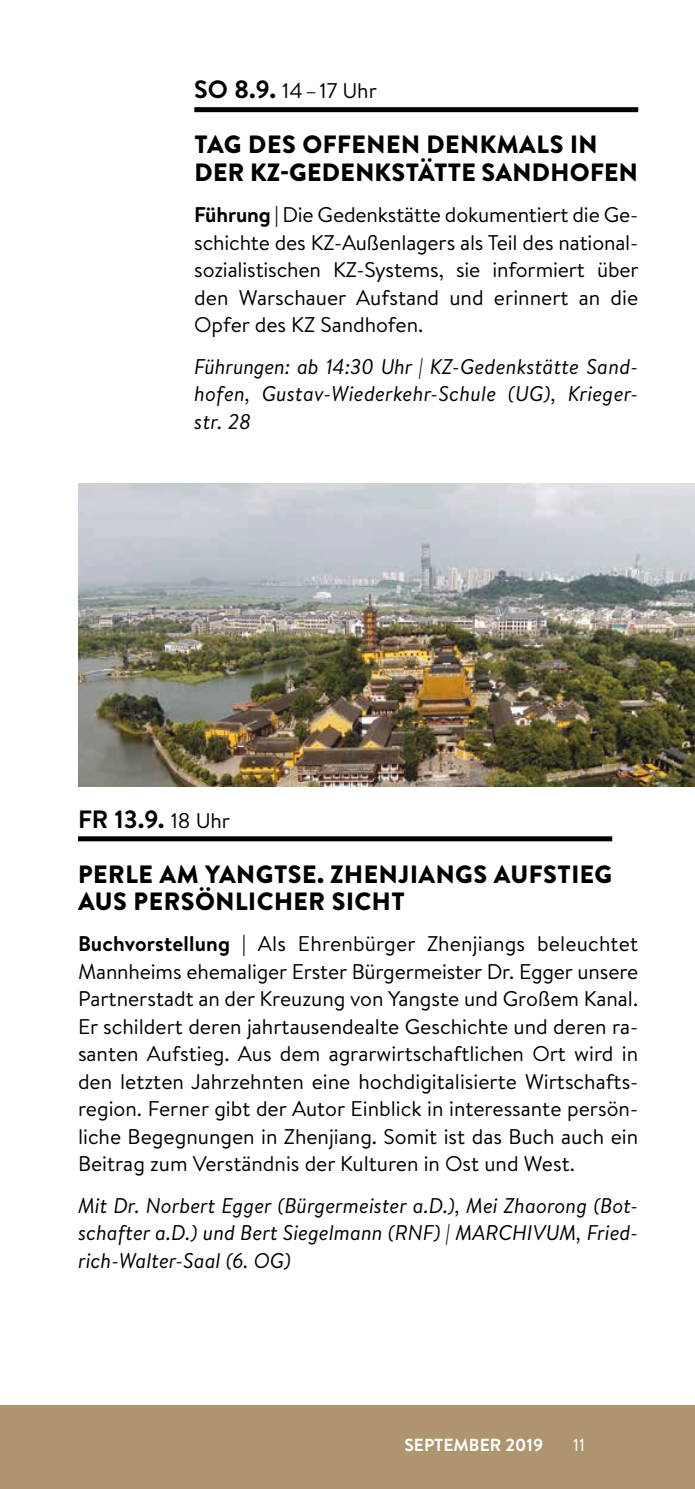
<style>
.page{position:relative;width:695px;height:1489px;background:#fff}
.page>*{position:absolute;margin:0;border:0;box-sizing:border-box;transform-origin:0 0}
.t1{font:900 25px/27.5px "Brandon Text";letter-spacing:.02em;color:#000}
.t2{font:700 25px "Brandon Text";color:#000}
.t3{font:21.25px/27.5px "Brandon Text";color:#000;text-align:justify}
.t4{font:italic 21.25px/27.5px "Brandon Text";color:#000;text-align:justify}
.t5{font:700 17.5px "Brandon Text";color:#fff}
.t6{font:17.5px "Brandon Text";color:#fff}
.s1{font-weight:700;font-size:25px}
.s2{font-weight:700}
.s3{font-weight:400;font-size:21.25px}
</style>
<div class="page">
<div style="left:0;top:1405px;width:694px;height:83px;background:#ae956e"></div>
<div style="left:78px;top:836px;width:534px;height:5px;background:#000"></div>
<div style="left:194px;top:107px;width:444px;height:5px;background:#000"></div>
<img style="left:78px;top:483px;width:616px;height:303px">
<p class="t3" style="left:194px;top:77px;width:184px"><span class="s1">SO 8.9.</span> 14–17 Uhr</p>
<p class="t1" style="left:194px;top:130px;width:445px">TAG DES OFFENEN DENKMALS IN<br>DER KZ-GEDENKSTÄTTE SANDHOFEN</p>
<p class="t3" style="left:194px;top:200px;width:446px"><span class="s2">Führung |</span> Die Gedenkstätte dokumentiert die Ge&shy;schichte des KZ-Außenlagers als Teil des national&shy;sozialistischen KZ-Systems, sie informiert über den Warschauer Aufstand und erinnert an die Opfer des KZ Sandhofen.</p>
<p class="t4" style="left:194px;top:352px;width:445px">Führungen: ab 14:30 Uhr | KZ-Gedenkstätte Sand&shy;hofen, Gustav-Wiederkehr-Schule (UG), Krieger&shy;str. 28</p>
<p class="t2" style="left:78px;top:801px;width:154px">FR 13.9. <span class="s3">18 Uhr</span></p>
<p class="t1" style="left:78px;top:859px;width:535px">PERLE AM YANGTSE. ZHENJIANGS AUFSTIEG<br>AUS PERSÖNLICHER SICHT</p>
<p class="t3" style="left:78px;top:929px;width:561px"><span class="s2">Buchvorstellung |</span> Als Ehrenbürger Zhenjiangs beleuchtet Mannheims ehemaliger Erster Bürgermeister Dr. Egger unsere Partnerstadt an der Kreuzung von Yangste und Großem Kanal.<br>Er schildert deren jahrtausendealte Geschichte und deren ra&shy;santen Aufstieg. Aus dem agrarwirtschaftlichen Ort wird in den letzten Jahrzehnten eine hochdigitalisierte Wirtschafts&shy;region. Ferner gibt der Autor Einblick in interessante persön&shy;liche Begegnungen in Zhenjiang. Somit ist das Buch auch ein Beitrag zum Verständnis der Kulturen in Ost und West.</p>
<p class="t4" style="left:78px;top:1190px;width:561px">Mit Dr. Norbert Egger (Bürgermeister a.D.), Mei Zhaorong (Bot&shy;schafter a.D.) und Bert Siegelmann (RNF) | MARCHIVUM, Fried&shy;rich-Walter-Saal (6. OG)</p>
<p class="t5" style="left:404px;top:1432px;width:140px">SEPTEMBER 2019</p>
<p class="t6" style="left:573px;top:1432px;width:13px">11</p>
</div>
